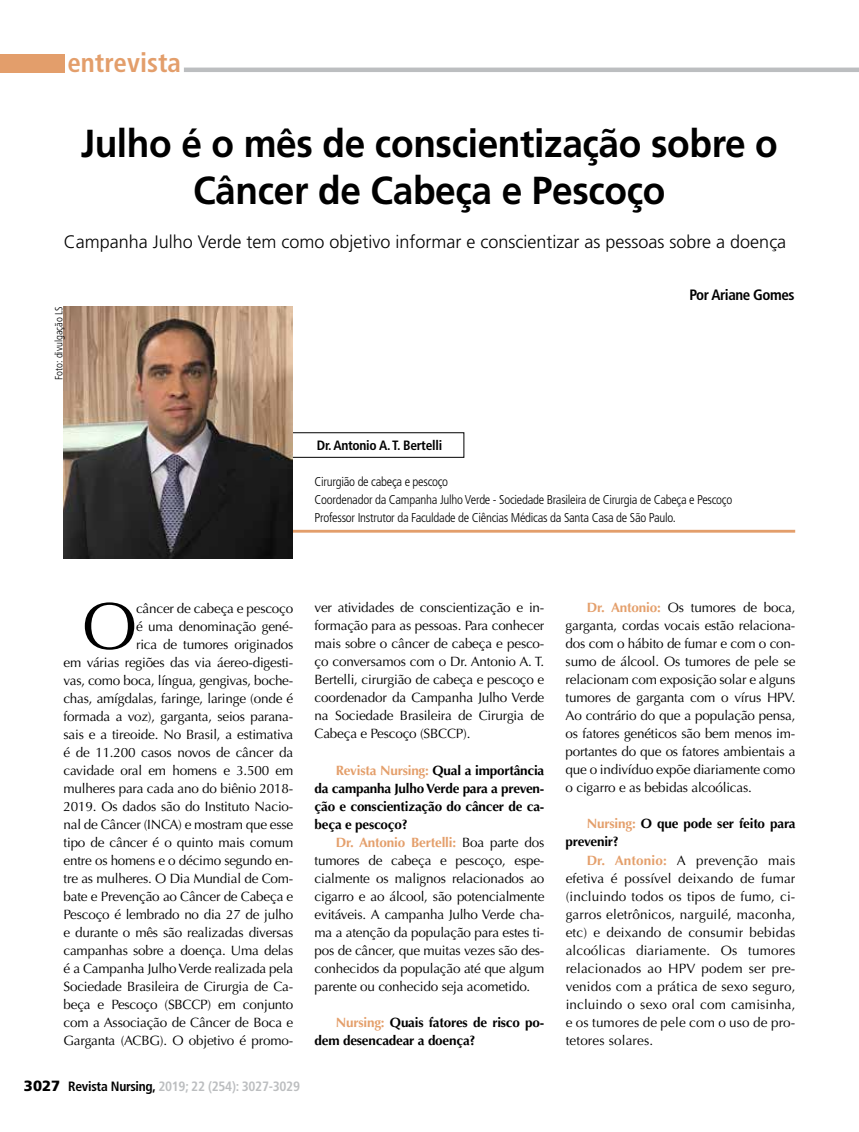
<style>
.page{position:relative;width:859px;height:1132px;background:#fff}
.page>*{position:absolute;margin:0;border:0;box-sizing:border-box;transform-origin:0 0}
.t1{font:66px "Optima LT Std";color:#000}
.t2{font:700 39px/46.8px "Frutiger LT Std";letter-spacing:-.01em;color:#000;text-align:center;scale:.95 1}
.t3{font:700 condensed 27px "Frutiger LT Std";color:#e39e6b}
.t4{font:300 18px "Frutiger LT Std";color:#000}
.t5{font:700 condensed 15px "Frutiger LT Std";letter-spacing:-.03em;color:#000}
.t6{font:13.5px/18px "Optima LT Std";letter-spacing:-.015em;color:#000;text-align:justify}
.t7{font:700 13.5px/18px "Optima LT Std";letter-spacing:-.015em;color:#000}
.t8{font:700 condensed 13.5px "Frutiger LT Std";letter-spacing:-.02em;color:#bcbec0}
.t9{font:700 condensed 13.5px "Frutiger LT Std";letter-spacing:-.02em;color:#000}
.t10{font:300 condensed 12.75px/18px "Frutiger LT Std";letter-spacing:-.02em;color:#000}
.t11{font:300 condensed 10.5px "Frutiger LT Std";color:#000}
.s1{color:#e49f6b}
.s2{font-weight:700;color:#e49f6b}
.s3{font-weight:900;font-stretch:normal;font-size:14.85px;color:#000}
.s4{color:#000}
</style>
<div class="page">
<div style="left:0;top:54px;width:65px;height:18px;background:#e39e6b"></div>
<hr style="left:184px;top:68px;width:675px;height:4px;background:#bcbec0">
<hr style="left:268px;top:529px;width:527px;height:3px;background:#e39e6b">
<img style="left:64px;top:306px;width:228px;height:252px">
<h3 class="t3" style="left:67px;top:47px;width:115px">entrevista</h3>
<h2 class="t2" style="left:81px;top:120px;width:735px">Julho é o mês de conscientização sobre o<br>Câncer de Cabeça e Pescoço</h2>
<h3 class="t4" style="left:64px;top:231px;width:724px">Campanha Julho Verde tem como objetivo informar e conscientizar as pessoas sobre a doença</h3>
<p class="t11" style="left:53px;top:379px;width:75px;rotate:-90deg">Foto: divulgação LS</p>
<p class="t9" style="left:317px;top:437px;width:127px">Dr. Antonio A. T. Bertelli</p>
<p class="t5" style="left:689px;top:285px;width:106px">Por Ariane Gomes</p>
<p class="t10" style="left:315px;top:473px;width:419px">Cirurgião de cabeça e pescoço<br>Coordenador da Campanha Julho Verde - Sociedade Brasileira de Cirurgia de Cabeça e Pescoço<br>Professor Instrutor da Faculdade de Ciências Médicas da Santa Casa de São Paulo.</p>
<p class="t6" style="left:64px;top:599px;width:231px;text-align:right">câncer de cabeça e pescoço<br>é uma denominação gené-<br>rica de tumores originados<br>em várias regiões das via áereo-digesti&shy;vas, como boca, língua, gengivas, boche&shy;chas, amígdalas, faringe, laringe (onde é formada a voz), garganta, seios parana&shy;sais e a tireoide. No Brasil, a estimativa é de 11.200 casos novos de câncer da cavidade oral em homens e 3.500 em mulheres para cada ano do biênio 2018- 2019. Os dados são do Instituto Nacio&shy;nal de Câncer (INCA) e mostram que esse tipo de câncer é o quinto mais comum entre os homens e o décimo segundo en&shy;tre as mulheres. O Dia Mundial de Com&shy;bate e Prevenção ao Câncer de Cabeça e Pescoço é lembrado no dia 27 de julho e durante o mês são realizadas diversas campanhas sobre a doença. Uma delas é a Campanha Julho Verde realizada pela Sociedade Brasileira de Cirurgia de Ca&shy;beça e Pescoço (SBCCP) em conjunto com a Associação de Câncer de Boca e Garganta (ACBG). O objetivo é promo-</p>
<p class="t6" style="left:315px;top:599px;width:231px">ver atividades de conscientização e in&shy;formação para as pessoas. Para conhecer mais sobre o câncer de cabeça e pesco&shy;ço conversamos com o Dr. Antonio A. T.<br>Bertelli, cirurgião de cabeça e pescoço e coordenador da Campanha Julho Verde na Sociedade Brasileira de Cirurgia de Cabeça e Pescoço (SBCCP).</p>
<h1 class="t1" style="left:82px;top:587px;width:57px">O</h1>
<p class="t7" style="left:315px;top:760px;width:231px;text-align:justify;text-indent:21px"><span class="s1">Revista Nursing:</span> Qual a importância da campanha Julho Verde para a preven&shy;ção e conscientização do câncer de ca&shy;beça e pescoço?</p>
<p class="t6" style="left:315px;top:832px;width:231px;text-indent:21px"><span class="s2">Dr. Antonio Bertelli:</span> Boa parte dos tumores de cabeça e pescoço, espe&shy;cialmente os malignos relacionados ao cigarro e ao álcool, são potencialmente evitáveis. A campanha Julho Verde cha&shy;ma a atenção da população para estes ti&shy;pos de câncer, que muitas vezes são des&shy;conhecidos da população até que algum parente ou conhecido seja acometido.</p>
<p class="t7" style="left:315px;top:1012px;width:231px;text-indent:21px"><span class="s1">Nursing:</span> Quais fatores de risco po&shy;dem desencadear a doença?</p>
<p class="t8" style="left:24px;top:1077px;width:277px"><span class="s3">3027</span> <span class="s4">Revista Nursing,</span> 2019; 22 (254): 3027-3029</p>
<p class="t6" style="left:566px;top:598px;width:231px;text-indent:21px"><span class="s2">Dr. Antonio:</span> Os tumores de boca, garganta, cordas vocais estão relaciona&shy;dos com o hábito de fumar e com o con&shy;sumo de álcool. Os tumores de pele se relacionam com exposição solar e alguns tumores de garganta com o vírus HPV.<br>Ao contrário do que a população pensa, os fatores genéticos são bem menos im&shy;portantes do que os fatores ambientais a que o indivíduo expõe diariamente como o cigarro e as bebidas alcoólicas.</p>
<p class="t7" style="left:566px;top:814px;width:231px;text-indent:21px"><span class="s1">Nursing:</span> O que pode ser feito para prevenir?</p>
<p class="t6" style="left:566px;top:850px;width:231px;text-indent:21px"><span class="s2">Dr. Antonio:</span> A prevenção mais efetiva é possível deixando de fumar (incluindo todos os tipos de fumo, ci&shy;garros eletrônicos, narguilé, maconha, etc) e deixando de consumir bebidas alcoólicas diariamente. Os tumores relacionados ao HPV podem ser pre&shy;venidos com a prática de sexo seguro, incluindo o sexo oral com camisinha, e os tumores de pele com o uso de pro&shy;tetores solares.</p>
</div>
